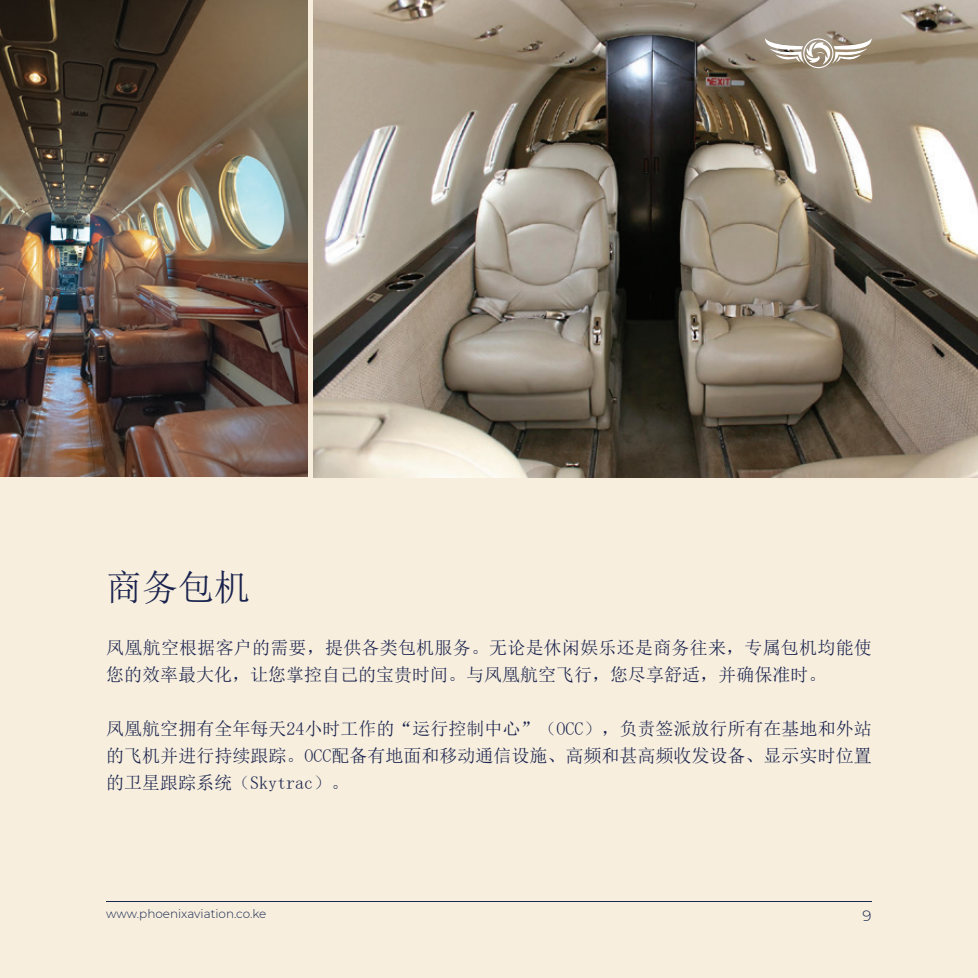
<style>
.page{position:relative;width:978px;height:978px;background:#f7eedd}
.page>*{position:absolute;margin:0;border:0;box-sizing:border-box;transform-origin:0 0}
.t1{font:36px "Sim Sun";color:#19234e}
.t2{font:18px/27px "Sim Sun";color:#19234e}
.t3{font:300 15px "Montserrat";color:#162751}
.t4{font:300 12px "Montserrat";color:#162751}
</style>
<div class="page">
<img style="left:0;top:0;width:307px;height:476px">
<img style="left:313px;top:0;width:665px;height:477px">
<svg style="left:765px;top:38px;width:107px;height:30px;background:#b3a899"></svg>
<hr style="left:106px;top:901px;width:766px;height:1px;background:#162751">
<h1 class="t1" style="left:106px;top:569px;width:145px">商务包机</h1>
<p class="t2" style="left:106px;top:634px;width:767px">凤凰航空根据客户的需要，提供各类包机服务。无论是休闲娱乐还是商务往来，专属包机均能使您的效率最大化，让您掌控自己的宝贵时间。与凤凰航空飞行，您尽享舒适，并确保准时。</p>
<p class="t2" style="left:106px;top:715px;width:767px;text-align:justify">凤凰航空拥有全年每天24小时工作的“运行控制中心”（OCC），负责签派放行所有在基地和外站的飞机并进行持续跟踪。OCC配备有地面和移动通信设施、高频和甚高频收发设备、显示实时位置的卫星跟踪系统（Skytrac）。</p>
<p class="t4" style="left:106px;top:905px;width:162px">www.phoenixaviation.co.ke</p>
<p class="t3" style="left:863px;top:905px;width:11px">9</p>
</div>
